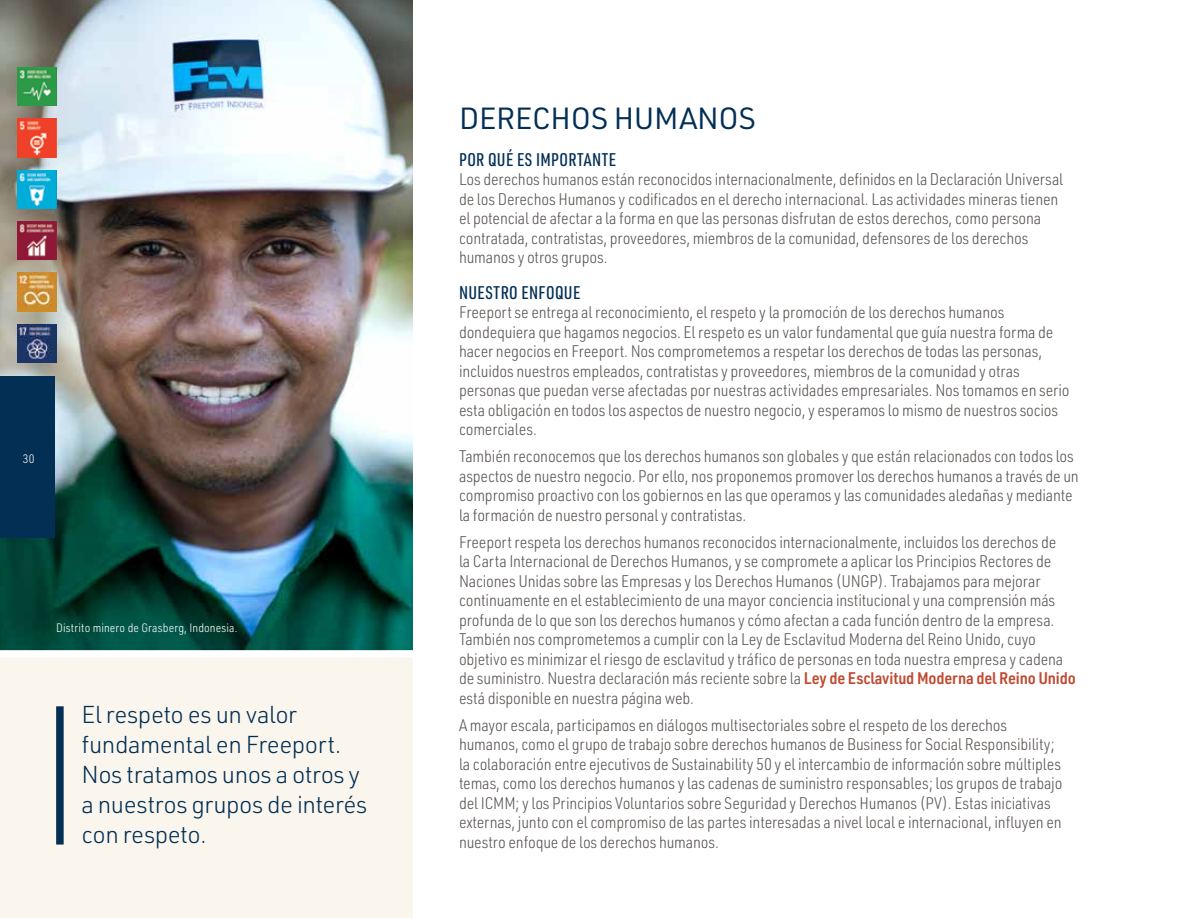
<style>
.page{position:relative;width:1188px;height:918px;background:#fff}
.page>*{position:absolute;margin:0;border:0;box-sizing:border-box;transform-origin:0 0}
.t1{font:30px "URWDIN";letter-spacing:-.01em;color:#032f55}
.t2{font:300 24px/30px "URWDIN";letter-spacing:-.02em;color:#032f55}
.t3{font:500 18px "URWDIN Cond";letter-spacing:.02em;color:#032f55}
.t4{font:300 16.5px/19.5px "URWDIN Semi Cond";letter-spacing:-.01em;color:#5a5553}
.t5{font:300 12px "URWDIN Semi Cond";letter-spacing:.01em;color:#fff}
.s1{font-weight:600;color:#c14830}
</style>
<div class="page">
<div style="left:0;top:650px;width:413px;height:268px;background:#faf6ed"></div>
<img style="left:0;top:0;width:413px;height:650px">
<div style="left:0;top:376px;width:55px;height:162px;background:#032f55"></div>
<div style="left:56px;top:706px;width:8px;height:139px;background:#032f55"></div>
<div style="left:0;top:650px;width:446px;height:8px;background:#fff"></div>
<img style="left:18px;top:68px;width:38px;height:38px">
<img style="left:18px;top:170px;width:38px;height:39px">
<img style="left:18px;top:222px;width:38px;height:38px">
<img style="left:18px;top:273px;width:38px;height:38px">
<img style="left:18px;top:324px;width:38px;height:39px">
<img style="left:18px;top:119px;width:38px;height:38px">
<p class="t5" style="left:23px;top:451px;width:13px">30</p>
<p class="t5" style="left:56px;top:620px;width:183px">Distrito minero de Grasberg, Indonesia.</p>
<h2 class="t2" style="left:82px;top:699px;width:287px">El respeto es un valor fundamental en Freeport.<br>Nos tratamos unos a otros y a nuestros grupos de interés con respeto.</h2>
<h1 class="t1" style="left:459px;top:99px;width:298px">DERECHOS HUMANOS</h1>
<p class="t3" style="left:459px;top:147px;width:159px">POR QUÉ ES IMPORTANTE</p>
<p class="t4" style="left:459px;top:169px;width:606px">Los derechos humanos están reconocidos internacionalmente, definidos en la Declaración Universal de los Derechos Humanos y codificados en el derecho internacional. Las actividades mineras tienen el potencial de afectar a la forma en que las personas disfrutan de estos derechos, como persona contratada, contratistas, proveedores, miembros de la comunidad, defensores de los derechos humanos y otros grupos.</p>
<p class="t3" style="left:459px;top:280px;width:123px">NUESTRO ENFOQUE</p>
<p class="t4" style="left:459px;top:302px;width:612px">Freeport se entrega al reconocimiento, el respeto y la promoción de los derechos humanos dondequiera que hagamos negocios. El respeto es un valor fundamental que guía nuestra forma de hacer negocios en Freeport. Nos comprometemos a respetar los derechos de todas las personas, incluidos nuestros empleados, contratistas y proveedores, miembros de la comunidad y otras personas que puedan verse afectadas por nuestras actividades empresariales. Nos tomamos en serio esta obligación en todos los aspectos de nuestro negocio, y esperamos lo mismo de nuestros socios comerciales.</p>
<p class="t4" style="left:459px;top:446px;width:621px">También reconocemos que los derechos humanos son globales y que están relacionados con todos los aspectos de nuestro negocio. Por ello, nos proponemos promover los derechos humanos a través de un compromiso proactivo con los gobiernos en las que operamos y las comunidades aledañas y mediante la formación de nuestro personal y contratistas.</p>
<p class="t4" style="left:459px;top:532px;width:618px">Freeport respeta los derechos humanos reconocidos internacionalmente, incluidos los derechos de<br>la Carta Internacional de Derechos Humanos, y se compromete a aplicar los Principios Rectores de Naciones Unidas sobre las Empresas y los Derechos Humanos (UNGP). Trabajamos para mejorar continuamente en el establecimiento de una mayor conciencia institucional y una comprensión más profunda de lo que son los derechos humanos y cómo afectan a cada función dentro de la empresa.<br>También nos comprometemos a cumplir con la Ley de Esclavitud Moderna del Reino Unido, cuyo objetivo es minimizar el riesgo de esclavitud y tráfico de personas en toda nuestra empresa y cadena de suministro. Nuestra declaración más reciente sobre la <span class="s1">Ley de Esclavitud Moderna del Reino Unido </span>está disponible en nuestra página web.</p>
<p class="t4" style="left:459px;top:715px;width:605px">A mayor escala, participamos en diálogos multisectoriales sobre el respeto de los derechos humanos, como el grupo de trabajo sobre derechos humanos de Business for Social Responsibility; la colaboración entre ejecutivos de Sustainability 50 y el intercambio de información sobre múltiples temas, como los derechos humanos y las cadenas de suministro responsables; los grupos de trabajo del ICMM; y los Principios Voluntarios sobre Seguridad y Derechos Humanos (PV). Estas iniciativas externas, junto con el compromiso de las partes interesadas a nivel local e internacional, influyen en nuestro enfoque de los derechos humanos.</p>
</div>
